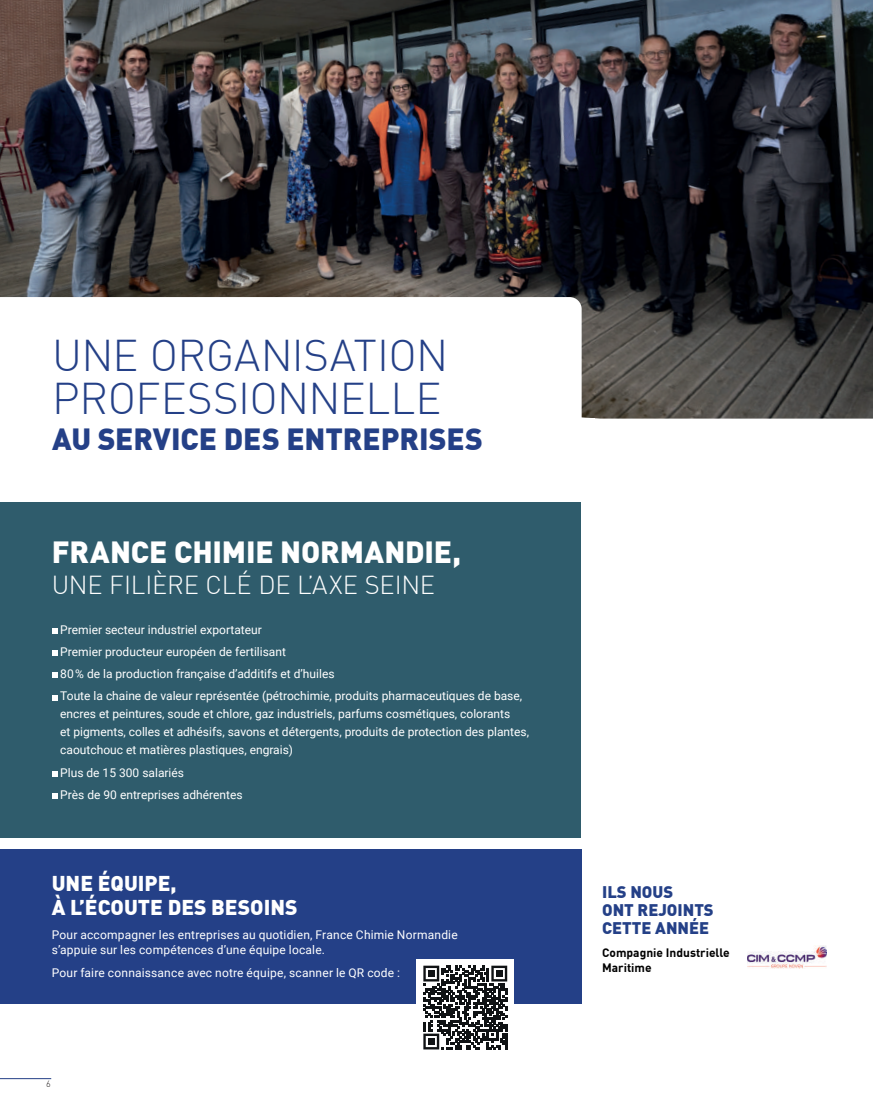
<style>
.page{position:relative;width:873px;height:1106px;background:#fff}
.page>*{position:absolute;margin:0;border:0;box-sizing:border-box;transform-origin:0 0}
.t1{font:300 43.5px/43.5px "DIN Offc";letter-spacing:-.01em;color:#244087}
.t2{font:900 30px "DIN Offc";letter-spacing:-.005em;color:#244087}
.t3{font:900 30px "DIN Offc";letter-spacing:-.005em;color:#fff}
.t4{font:300 25.5px "DIN Offc";letter-spacing:-.005em;color:#fff}
.t5{font:900 21px/24px "DIN Offc";color:#fff}
.t6{font:900 16.5px/18px "DIN Offc";color:#244087}
.t7{font:12px/22.2px "Roboto";color:#fff}
.t8{font:700 12px/15px "DIN Offc";color:#000}
.t9{font:300 9px "DIN Offc";color:#231f20}
</style>
<div class="page">
<hr style="left:0;top:1078px;width:51px;height:1px;background:#244087">
<img style="left:0;top:0;width:872px;height:418px">
<svg style="left:0;top:297px;width:581px;height:121px"></svg>
<img style="left:747px;top:945px;width:79px;height:23px">
<div style="left:0;top:502px;width:580px;height:335px;background:#2f5c6c"></div>
<svg style="left:52px;top:628px;width:5px;height:5px"></svg>
<svg style="left:52px;top:650px;width:5px;height:6px"></svg>
<svg style="left:52px;top:672px;width:5px;height:6px"></svg>
<svg style="left:52px;top:695px;width:5px;height:5px"></svg>
<svg style="left:52px;top:771px;width:5px;height:5px"></svg>
<svg style="left:52px;top:793px;width:5px;height:6px"></svg>
<div style="left:0;top:849px;width:581px;height:154px;background:#244087"></div>
<div style="left:416px;top:958px;width:98px;height:98px;background:#fff"></div>
<svg style="left:423px;top:965px;width:84px;height:84px"></svg>
<div style="left:428px;top:970px;width:6px;height:7px;background:#101315"></div>
<div style="left:495px;top:970px;width:7px;height:7px;background:#101315"></div>
<div style="left:428px;top:1038px;width:6px;height:7px;background:#101315"></div>
<h1 class="t1" style="left:52px;top:333px;width:397px">UNE ORGANISATION<br>PROFESSIONNELLE</h1>
<h2 class="t2" style="left:52px;top:419px;width:432px">AU SERVICE DES ENTREPRISES</h2>
<h2 class="t3" style="left:52px;top:532px;width:411px">FRANCE CHIMIE NORMANDIE,</h2>
<h3 class="t4" style="left:52px;top:569px;width:385px">UNE FILIÈRE CLÉ DE L’AXE SEINE</h3>
<p class="t7" style="left:60px;top:618px;width:463px">Premier secteur industriel exportateur<br>Premier producteur européen de fertilisant<br>80 % de la production française d’additifs et d’huiles<br>Toute la chaine de valeur représentée (pétrochimie, produits pharmaceutiques de base,</p>
<p class="t7" style="left:60px;top:704px;width:470px;line-height:18px">encres et peintures, soude et chlore, gaz industriels, parfums cosmétiques, colorants<br>et pigments, colles et adhésifs, savons et détergents, produits de protection des plantes, caoutchouc et matières plastiques, engrais)</p>
<p class="t7" style="left:60px;top:761px;width:184px">Plus de 15 300 salariés<br>Près de 90 entreprises adhérentes</p>
<h3 class="t5" style="left:52px;top:870px;width:247px">UNE ÉQUIPE,<br>À L’ÉCOUTE DES BESOINS</h3>
<p class="t7" style="left:52px;top:926px;width:407px;line-height:15px">Pour accompagner les entreprises au quotidien, France Chimie Normandie s’appuie sur les compétences d’une équipe locale.</p>
<p class="t7" style="left:52px;top:961px;width:350px">Pour faire connaissance avec notre équipe, scanner le QR code :</p>
<p class="t9" style="left:46px;top:1078px;width:6px">6</p>
<h3 class="t6" style="left:602px;top:882px;width:113px">ILS NOUS<br>ONT REJOINTS<br>CETTE ANNÉE</h3>
<p class="t8" style="left:602px;top:945px;width:129px">Compagnie Industrielle<br>Maritime</p>
</div>
